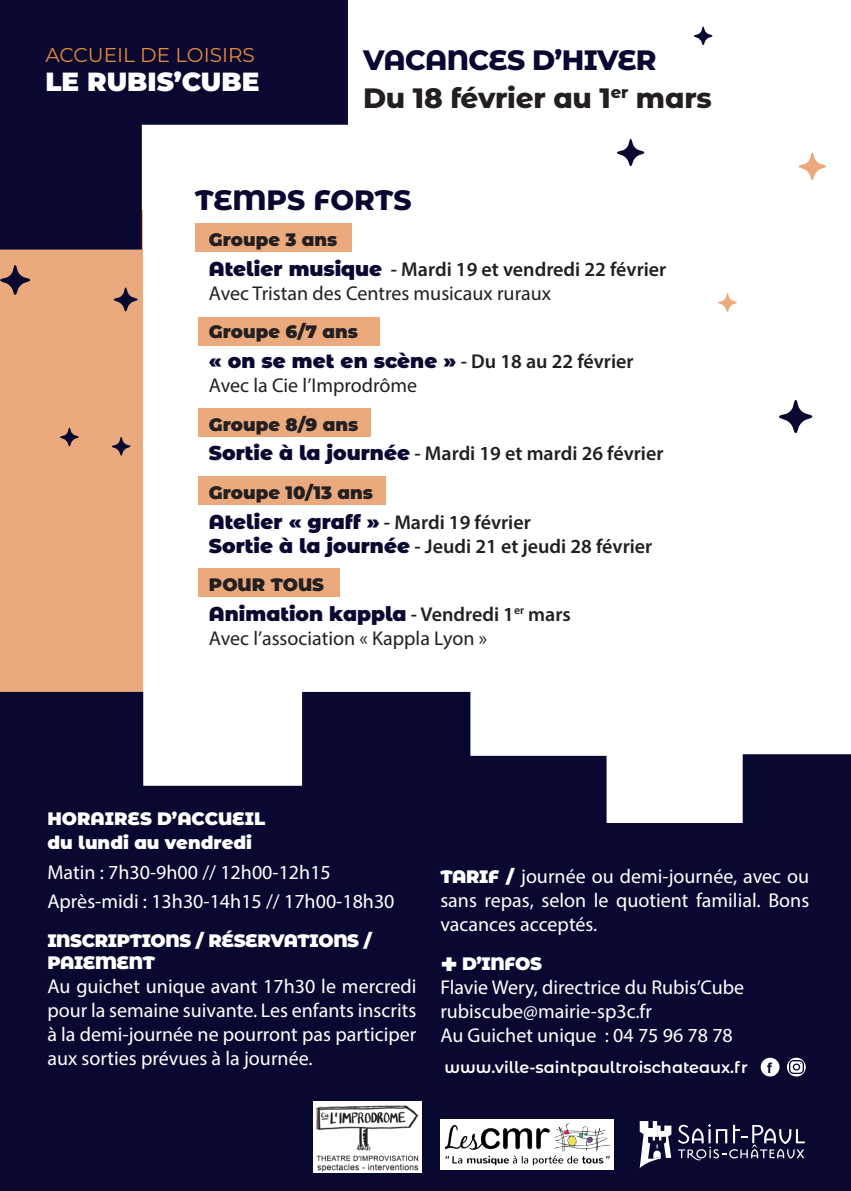
<style>
.page{position:relative;width:851px;height:1191px;background:#fff}
.page>*{position:absolute;margin:0;border:0;box-sizing:border-box;transform-origin:0 0}
.t1{font:800 28px/37.4px "Montserrat Alternates";letter-spacing:-.02em;color:#231f20}
.t2{font:800 28px "Montserrat Alternates";color:#080831}
.t3{font:900 26.2px "Montserrat";color:#fff}
.t4{font:20px/24px "Myriad Pro";color:#fff}
.t5{font:20px/24px "Myriad Pro";color:#231f20}
.t6{font:600 20px/24px "Myriad Pro";color:#231f20}
.t7{font:900 20px "Montserrat Alternates";color:#080831}
.t8{font:20px "Montserrat";color:#e98a3a}
.t9{font:900 18px "Montserrat Alternates";color:#231f20}
.t10{font:900 18px/21.6px "Montserrat Alternates";letter-spacing:-.02em;color:#fff}
.t11{font:900 18px/24px "Montserrat Alternates";color:#fff}
.t12{font:600 16px "Montserrat Alternates";color:#fff}
.s1{color:#080831}
.s2{font-family:"Montserrat Alternates";font-weight:900;color:#080831}
.s3{font-weight:600}
.s4{font-family:"Myriad Pro";font-weight:600;color:#231f20}
.s5{font-family:"Montserrat Alternates";font-weight:900;font-size:18px}
.s6{font-size:28px}
.s7{font-family:"Arial";font-weight:700;font-size:14.2px;color:#080831}
</style>
<div class="page">
<div style="left:198px;top:476px;width:188px;height:28px;background:#eaaa7e"></div>
<div style="left:198px;top:408px;width:172px;height:28px;background:#eaaa7e"></div>
<div style="left:198px;top:317px;width:182px;height:29px;background:#eaaa7e"></div>
<div style="left:195px;top:223px;width:156px;height:29px;background:#eaaa7e"></div>
<div style="left:198px;top:568px;width:142px;height:28px;background:#eaaa7e"></div>
<div style="left:0;top:210px;width:142px;height:717px;background:#eaaa7e"></div>
<svg style="left:0;top:692px;width:850px;height:207px;fill:#080831"></svg>
<div style="left:0;top:899px;width:850px;height:292px;background:#080831"></div>
<svg style="left:0;top:265px;width:30px;height:30px"></svg>
<svg style="left:60px;top:427px;width:19px;height:20px"></svg>
<svg style="left:111px;top:437px;width:20px;height:19px"></svg>
<svg style="left:113px;top:287px;width:25px;height:25px"></svg>
<svg style="left:0;top:0;width:348px;height:249px;fill:#080831"></svg>
<svg style="left:639px;top:1121px;width:32px;height:47px"></svg>
<svg style="left:678px;top:1124px;width:126px;height:37px"></svg>
<svg style="left:798px;top:152px;width:28px;height:28px"></svg>
<svg style="left:718px;top:293px;width:19px;height:19px"></svg>
<svg style="left:693px;top:26px;width:19px;height:20px"></svg>
<svg style="left:617px;top:139px;width:28px;height:28px"></svg>
<img style="left:313px;top:1101px;width:108px;height:71px">
<img style="left:440px;top:1119px;width:174px;height:50px">
<svg style="left:779px;top:399px;width:34px;height:35px"></svg>
<div style="left:760px;top:1057px;width:19px;height:19px;background:#fff;border-radius:50%"></div>
<svg style="left:786px;top:1057px;width:19px;height:19px"></svg>
<svg style="left:789px;top:1060px;width:13px;height:13px"></svg>
<p class="t8" style="left:45px;top:42px;width:211px">ACCUEIL DE LOISIRS</p>
<h2 class="t3" style="left:45px;top:62px;width:215px">LE RUBIS’CUBE</h2>
<h1 class="t1" style="left:363px;top:40px;width:350px"><span class="s1">VACANCES D’HIVER<br></span>Du 18 février au 1<sup>er</sup> mars</h1>
<h1 class="t2" style="left:195px;top:179px;width:218px">TEMPS FORTS</h1>
<p class="t9" style="left:209px;top:226px;width:130px">Groupe 3 ans</p>
<p class="t5" style="left:209px;top:257px;width:459px"><span class="s2">Atelier musique</span> <span class="s3">- Mardi 19 et vendredi 22 février<br></span>Avec Tristan des Centres musicaux ruraux</p>
<p class="t9" style="left:209px;top:318px;width:150px">Groupe 6/7 ans</p>
<p class="t7" style="left:209px;top:346px;width:426px">« on se met en scène » <span class="s4">- Du 18 au 22 février</span></p>
<p class="t5" style="left:209px;top:373px;width:210px">Avec la Cie l’Improdrôme</p>
<p class="t9" style="left:209px;top:411px;width:151px">Groupe 8/9 ans</p>
<p class="t6" style="left:209px;top:441px;width:456px"><span class="s2">Sortie à la journée</span> - Mardi 19 et mardi 26 février</p>
<p class="t9" style="left:209px;top:479px;width:165px">Groupe 10/13 ans</p>
<p class="t6" style="left:209px;top:509px;width:445px"><span class="s2">Atelier « graff »</span> - Mardi 19 février<br><span class="s2">Sortie à la journée</span> - Jeudi 21 et jeudi 28 février</p>
<p class="t9" style="left:209px;top:571px;width:117px">POUR TOUS</p>
<p class="t7" style="left:209px;top:599px;width:363px">Animation kappla <span class="s4">- Vendredi 1</span><sup>er</sup> <span class="s4">mars</span></p>
<p class="t5" style="left:209px;top:626px;width:279px">Avec l’association « Kappla Lyon »</p>
<p class="t11" style="left:47px;top:805px;width:219px">HORAIRES D’ACCUEIL du lundi au vendredi</p>
<p class="t4" style="left:47px;top:857px;width:348px;line-height:29.6px">Matin : 7h30-9h00 // 12h00-12h15<br>Après-midi : 13h30-14h15 // 17h00-18h30</p>
<p class="t10" style="left:47px;top:928px;width:326px">INSCRIPTIONS / RÉSERVATIONS /<br>PAIEMENT</p>
<p class="t4" style="left:47px;top:973px;width:370px;text-align:justify">Au guichet unique avant 17h30 le mercredi pour la semaine suivante. Les enfants inscrits à la demi-journée ne pourront pas participer aux sorties prévues à la journée.</p>
<p class="t4" style="left:440px;top:864px;width:370px;text-align:justify"><span class="s5">TARIF /</span> journée ou demi-journée, avec ou sans repas, selon le quotient familial. Bons vacances acceptés.</p>
<p class="t10" style="left:440px;top:952px;width:103px"><span class="s6">+</span> D’INFOS</p>
<p class="t4" style="left:440px;top:975px;width:305px">Flavie Wery, directrice du Rubis’Cube rubiscube@mairie-sp3c.fr<br>Au Guichet unique : 04 75 96 78 78</p>
<p class="t12" style="left:444px;top:1056px;width:329px">www.ville-saintpaultroischateaux.fr <span class="s7">f</span></p>
</div>
